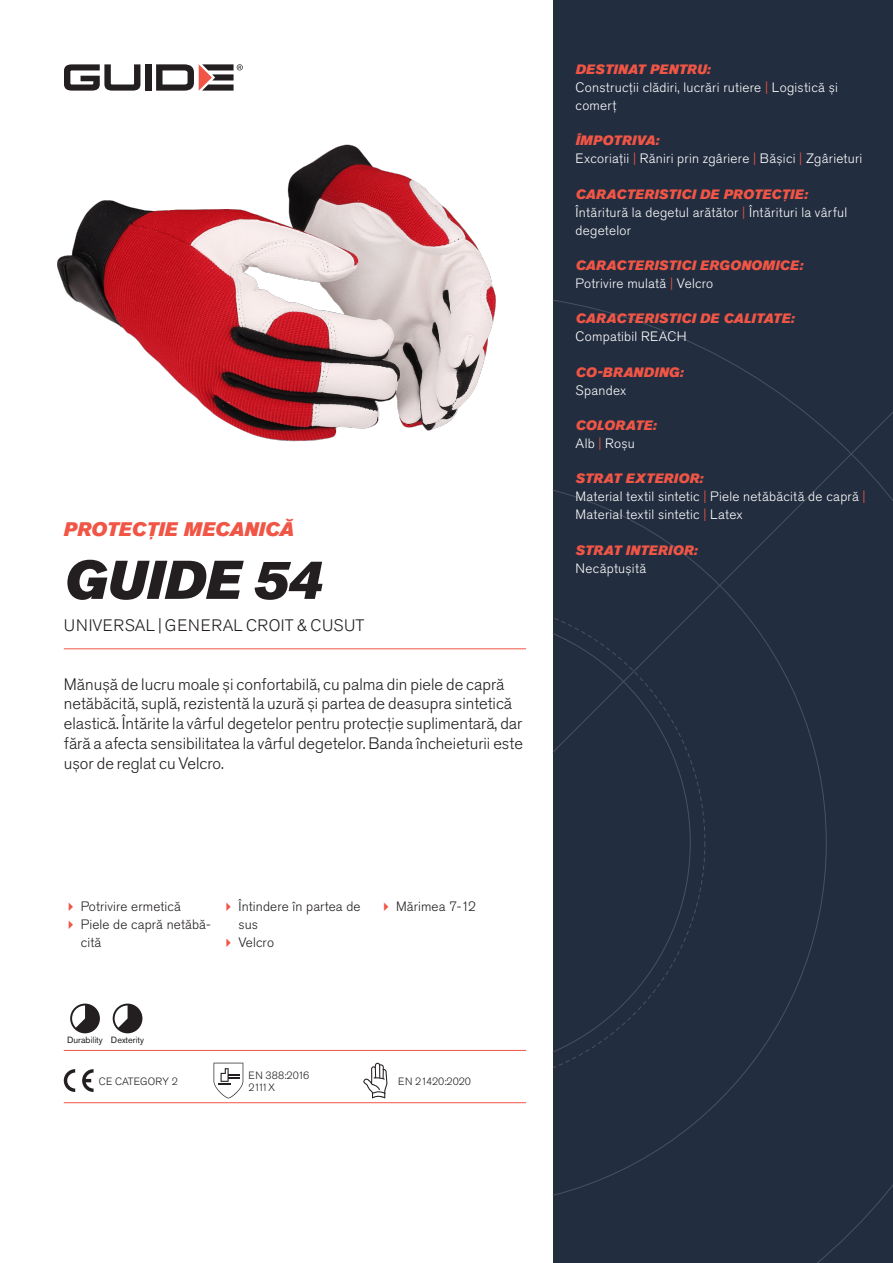
<style>
.page{position:relative;width:893px;height:1263px;background:#fff}
.page>*{position:absolute;margin:0;border:0;box-sizing:border-box;transform-origin:0 0}
.Rubrik{font:italic 54px "Akzidenz Grotesk Pro Super";color:#231f20}
.Överrubrik{font:italic 19.5px "Akzidenz Grotesk Pro Super";letter-spacing:-.005em;color:#f05545}
.Ingress{font:300 16.5px/19.8px "Akzidenz Grotesk Pro";color:#231f20}
.Product_-_AltSegment{font:300 16.5px "Akzidenz Grotesk Pro";letter-spacing:.03em;color:#231f20}
.Produkt_-_Brödtext{font:300 13.5px/18px "Akzidenz Grotesk Pro";letter-spacing:.02em;color:#fff}
.Produkt_-_Namn{font:italic 13.5px "Akzidenz Grotesk Pro Super";letter-spacing:.01em;color:#f05545}
.t1{font:300 13.5px/18px "Akzidenz Grotesk Pro";letter-spacing:.01em;color:#231f20}
.t2{font:300 10.5px "Akzidenz Grotesk Pro";color:#231f20}
.Produkt_-_Egenskaper{font:9px "Akzidenz Grotesk Pro";color:#231f20}
.s1{color:#f05545}
</style>
<div class="page">
<div style="left:145px;top:64px;width:7px;height:27px;background:#231f20"></div>
<svg style="left:156px;top:64px;width:87px;height:27px"></svg>
<svg style="left:64px;top:64px;width:76px;height:27px"></svg>
<div style="left:553px;top:0;width:340px;height:1263px;background:#222d3f"></div>
<svg style="left:553px;top:300px;width:340px;height:963px"></svg>
<hr style="left:64px;top:1050px;width:462px;height:1px;background:#f05545">
<hr style="left:64px;top:1102px;width:462px;height:1px;background:#f05545">
<svg style="left:70px;top:1003px;width:30px;height:30px"></svg>
<svg style="left:113px;top:1003px;width:29px;height:30px"></svg>
<svg style="left:64px;top:1069px;width:11px;height:23px"></svg>
<svg style="left:82px;top:1069px;width:12px;height:23px"></svg>
<svg style="left:214px;top:1063px;width:29px;height:35px"></svg>
<svg style="left:363px;top:1063px;width:24px;height:35px"></svg>
<img style="left:57px;top:144px;width:439px;height:298px">
<hr style="left:64px;top:648px;width:462px;height:1px;background:#f05545">
<p class="Överrubrik" style="left:64px;top:517px;width:232px">PROTECȚIE MECANICĂ</p>
<p class="Rubrik" style="left:64px;top:545px;width:260px">GUIDE 54</p>
<p class="Product_-_AltSegment" style="left:64px;top:615px;width:302px">UNIVERSAL | GENERAL CROIT &amp; CUSUT</p>
<p class="Ingress" style="left:64px;top:674px;width:461px">Mănușă de lucru moale și confortabilă, cu palma din piele de capră netăbăcită, suplă, rezistentă la uzură și partea de deasupra sintetică elastică. Întărite la vârful degetelor pentru protecție suplimentară, dar fără a afecta sensibilitatea la vârful degetelor. Banda încheieturii este ușor de reglat cu Velcro.</p>
<p class="t1" style="left:81px;top:897px;width:102px">Potrivire ermetică</p>
<p class="t1" style="left:81px;top:915px;width:131px">Piele de capră netăbă&shy;cită</p>
<p class="t1" style="left:238px;top:897px;width:124px">Întindere în partea de sus</p>
<p class="t1" style="left:238px;top:933px;width:37px">Velcro</p>
<p class="Produkt_-_Egenskaper" style="left:67px;top:1034px;width:37px">Durability</p>
<p class="Produkt_-_Egenskaper" style="left:111px;top:1034px;width:35px">Dexterity</p>
<p class="t2" style="left:99px;top:1074px;width:81px">CE CATEGORY 2</p>
<p class="t2" style="left:248px;top:1068px;width:62px">EN 388:2016</p>
<p class="t2" style="left:248px;top:1080px;width:28px">2111X</p>
<p class="t1" style="left:396px;top:897px;width:81px">Mărimea 7-12</p>
<p class="t2" style="left:398px;top:1074px;width:74px">EN 21420:2020</p>
<p class="Produkt_-_Namn" style="left:576px;top:60px;width:136px">DESTINAT PENTRU:</p>
<p class="Produkt_-_Brödtext" style="left:576px;top:78px;width:264px">Construcții clădiri, lucrări rutiere <span class="s1">|</span> Logistică și comerț</p>
<p class="Produkt_-_Namn" style="left:576px;top:132px;width:85px">ÎMPOTRIVA:</p>
<p class="Produkt_-_Brödtext" style="left:576px;top:150px;width:288px">Excoriații <span class="s1">|</span> Răniri prin zgâriere <span class="s1">|</span> Bășici <span class="s1">|</span> Zgârieturi</p>
<p class="Produkt_-_Namn" style="left:576px;top:185px;width:234px">CARACTERISTICI DE PROTECȚIE:</p>
<p class="Produkt_-_Brödtext" style="left:576px;top:203px;width:273px">Întăritură la degetul arătător <span class="s1">|</span> Întărituri la vârful degetelor</p>
<p class="Produkt_-_Namn" style="left:576px;top:256px;width:229px">CARACTERISTICI ERGONOMICE:</p>
<p class="Produkt_-_Brödtext" style="left:576px;top:274px;width:139px">Potrivire mulată <span class="s1">|</span> Velcro</p>
<p class="Produkt_-_Namn" style="left:576px;top:310px;width:220px">CARACTERISTICI DE CALITATE:</p>
<p class="Produkt_-_Brödtext" style="left:576px;top:328px;width:113px">Compatibil REACH</p>
<p class="Produkt_-_Namn" style="left:576px;top:363px;width:109px">CO-BRANDING:</p>
<p class="Produkt_-_Brödtext" style="left:576px;top:381px;width:52px">Spandex</p>
<p class="Produkt_-_Namn" style="left:576px;top:416px;width:82px">COLORATE:</p>
<p class="Produkt_-_Brödtext" style="left:576px;top:434px;width:61px">Alb <span class="s1">|</span> Roșu</p>
<p class="Produkt_-_Namn" style="left:576px;top:470px;width:129px">STRAT EXTERIOR:</p>
<p class="Produkt_-_Brödtext" style="left:576px;top:488px;width:292px">Material textil sintetic <span class="s1">|</span> Piele netăbăcită de capră <span class="s1">|<br></span>Material textil sintetic <span class="s1">|</span> Latex</p>
<p class="Produkt_-_Namn" style="left:576px;top:541px;width:123px">STRAT INTERIOR:</p>
<p class="Produkt_-_Brödtext" style="left:576px;top:559px;width:72px">Necăptușită</p>
</div>
